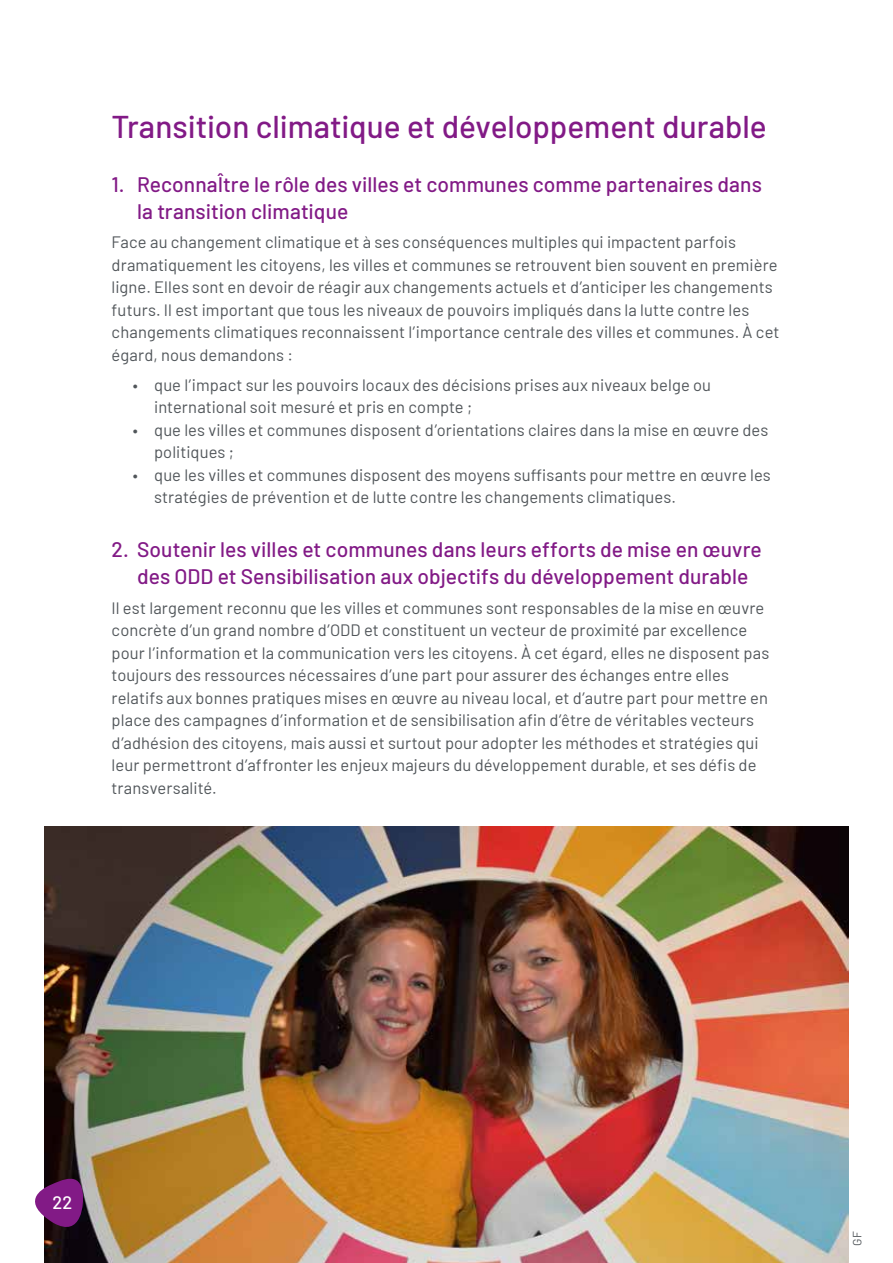
<style>
.page{position:relative;width:893px;height:1263px;background:#fff}
.page>*{position:absolute;margin:0;border:0;box-sizing:border-box;transform-origin:0 0}
.t1{font:500 31.5px "Barlow";color:#821a86}
.t2{font:500 21px/27px "Barlow";letter-spacing:.005em;color:#821a86}
.t3{font:500 18px "Barlow";color:#fff}
.t4{font:16.5px/22.5px "Barlow";letter-spacing:.005em;color:#51565a}
.t5{font:12px "Barlow";color:#51565a}
</style>
<div class="page">
<img style="left:45px;top:826px;width:803px;height:437px">
<svg style="left:35px;top:1171px;width:49px;height:68px;background:#6f366f"></svg>
<h1 class="t1" style="left:112px;top:103px;width:657px">Transition climatique et développement durable</h1>
<p class="t2" style="left:137px;top:169px;width:626px;text-indent:-26px">1. ReconnaÎtre le rôle des villes et communes comme partenaires dans la transition climatique</p>
<p class="t4" style="left:112px;top:230px;width:669px">Face au changement climatique et à ses conséquences multiples qui impactent parfois dramatiquement les citoyens, les villes et communes se retrouvent bien souvent en première ligne. Elles sont en devoir de réagir aux changements actuels et d’anticiper les changements futurs. Il est important que tous les niveaux de pouvoirs impliqués dans la lutte contre les changements climatiques reconnaissent l’importance centrale des villes et communes. À cet égard, nous demandons :</p>
<p class="t4" style="left:154px;top:372px;width:558px;text-indent:-21px">• que l’impact sur les pouvoirs locaux des décisions prises aux niveaux belge ou international soit mesuré et pris en compte ;</p>
<p class="t4" style="left:154px;top:417px;width:616px;text-indent:-21px">• que les villes et communes disposent d’orientations claires dans la mise en œuvre des politiques ;</p>
<p class="t4" style="left:154px;top:462px;width:618px;text-indent:-21px">• que les villes et communes disposent des moyens suffisants pour mettre en œuvre les stratégies de prévention et de lutte contre les changements climatiques.</p>
<p class="t2" style="left:112px;top:534px;width:652px;text-align:center">2. Soutenir les villes et communes dans leurs efforts de mise en œuvre des ODD et Sensibilisation aux objectifs du développement durable</p>
<p class="t4" style="left:112px;top:595px;width:659px">Il est largement reconnu que les villes et communes sont responsables de la mise en œuvre concrète d’un grand nombre d’ODD et constituent un vecteur de proximité par excellence pour l’information et la communication vers les citoyens. À cet égard, elles ne disposent pas toujours des ressources nécessaires d’une part pour assurer des échanges entre elles relatifs aux bonnes pratiques mises en œuvre au niveau local, et d’autre part pour mettre en place des campagnes d’information et de sensibilisation afin d’être de véritables vecteurs d’adhésion des citoyens, mais aussi et surtout pour adopter les méthodes et stratégies qui leur permettront d’affronter les enjeux majeurs du développement durable, et ses défis de transversalité.</p>
<p class="t3" style="left:53px;top:1189px;width:21px">22</p>
<p class="t5" style="left:848px;top:1246px;width:16px;rotate:-90deg">GF</p>
</div>
